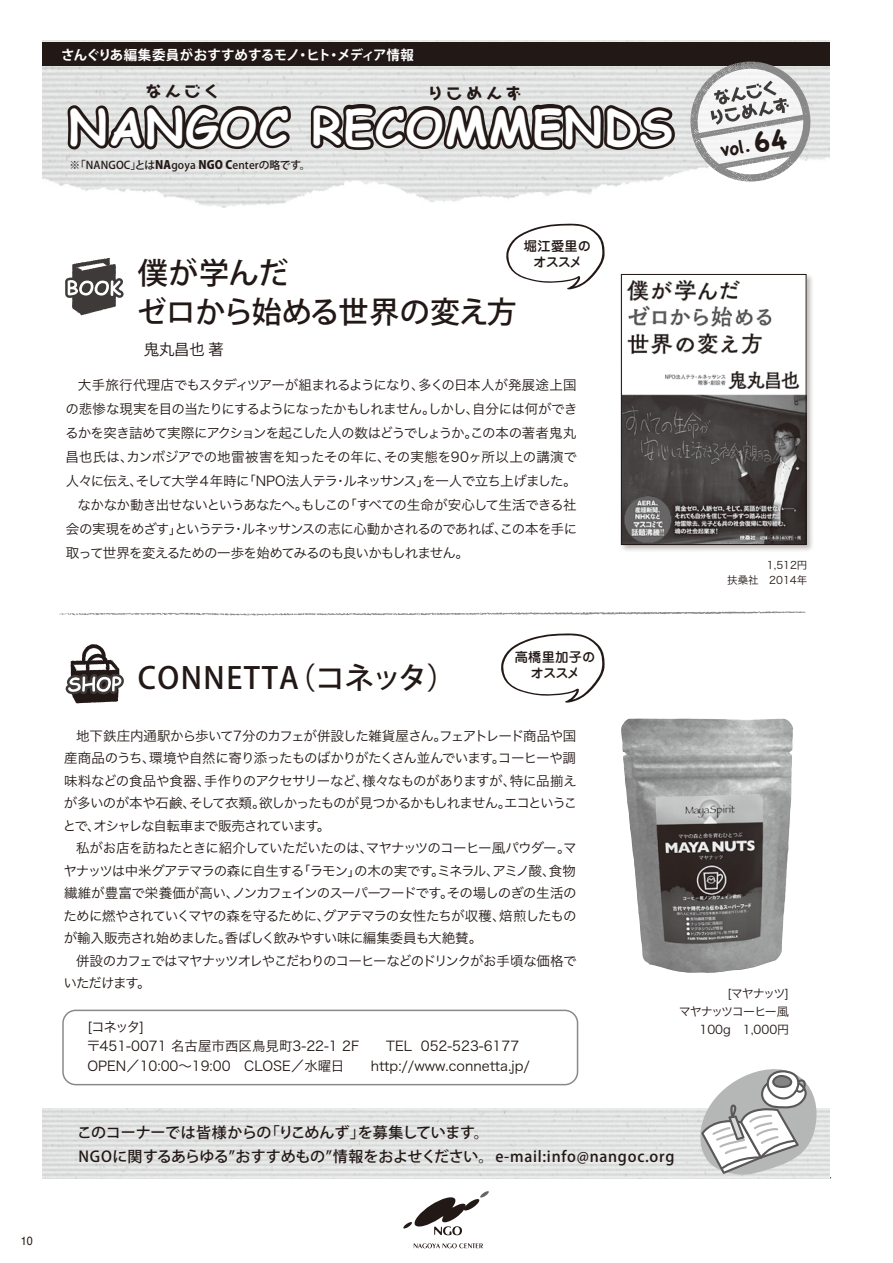
<style>
.page{position:relative;width:893px;height:1263px;background:#fff}
.page>*{position:absolute;margin:0;border:0;box-sizing:border-box;transform-origin:0 0}
.t1{font:700 48px "Comic Sans MS";letter-spacing:.025em;color:#fff}
.t2{font:500 30px/39px "Koz Go Pro";letter-spacing:-.005em;color:#221815}
.t3{font:500 30px "Koz Go Pro";letter-spacing:.05em;color:#221815}
.t4{font:700 18px "Chalkboard";color:#221815}
.t5{font:15.3px "Koz Go Pro";color:#221815}
.t6{font:500 15px/24px "Koz Go Pro";color:#221815}
.t7{font:700 15px "Hase Toppo Std";letter-spacing:.3em;color:#221815}
.t8{font:13.5px "Hira Kaku Pro W3";letter-spacing:-.05em;color:#221815}
.t9{font:13.5px/19.5px "Hira Kaku Pro W3";color:#221815}
.t10{font:13.5px "Hira Kaku Pro W3";letter-spacing:-.07em;color:#221815}
.t11{font:13.5px "Hira Kaku Pro W3";letter-spacing:-.075em;color:#221815}
.t12{font:13.5px "Hira Kaku Pro W3";letter-spacing:-.01em;color:#221815}
.t13{font:13.5px "Hira Kaku Pro W3";letter-spacing:-.085em;color:#221815}
.t14{font:700 13.5px "Koz Go Pro";letter-spacing:-.01em;color:#fff}
.t15{font:13.5px "Hira Kaku Pro W3";letter-spacing:-.09em;color:#221815}
.t16{font:500 13.2px/16.5px "Jun 34 Pro";letter-spacing:.005em;color:#221815;text-align:center}
.t17{font:12px/18px "Hira Kaku Pro W3";letter-spacing:-.08em;color:#221815;text-align:right}
.t18{font:12px "Helvetica";color:#221815;scale:.9 1}
.t19{font:500 10.8px "Koz Go Pro";letter-spacing:.01em;color:#221815}
.t20{font:10.5px/15px "Hira Kaku Pro W3";color:#221815;text-align:right}
.s1{font-weight:800;font-size:11.55px}
.s2{font-size:28.5px}
</style>
<div class="page">
<hr style="left:43px;top:1177px;width:788px;height:1px;background:#221815">
<svg style="left:414px;top:1243px;width:69px;height:5px"></svg>
<svg style="left:403px;top:1191px;width:86px;height:44px"></svg>
<img style="left:43px;top:41px;width:787px;height:166px">
<img style="left:43px;top:1108px;width:787px;height:70px">
<div style="left:42px;top:42px;width:788px;height:24px;background:#221815"></div>
<div style="left:62px;top:1010px;width:516px;height:75px;border:2px solid #898989;border-radius:13px"></div>
<svg style="left:59px;top:611px;width:747px;height:5px"></svg>
<img style="left:620px;top:273px;width:193px;height:278px">
<img style="left:623px;top:276px;width:181px;height:267px">
<div style="left:621px;top:274px;width:185px;height:271px;border:1px solid #221815"></div>
<img style="left:621px;top:718px;width:172px;height:255px">
<svg style="left:62px;top:40px;width:234px;height:115px"></svg>
<svg style="left:306px;top:40px;width:372px;height:115px"></svg>
<svg style="left:690px;top:61px;width:121px;height:121px"></svg>
<svg style="left:65px;top:258px;width:59px;height:57px"></svg>
<svg style="left:501px;top:633px;width:104px;height:70px"></svg>
<svg style="left:506px;top:224px;width:99px;height:66px"></svg>
<svg style="left:65px;top:644px;width:59px;height:59px"></svg>
<svg style="left:693px;top:1069px;width:131px;height:106px"></svg>
<p class="t18" style="left:21px;top:1232px;width:15px">10</p>
<p class="t14" style="left:61px;top:46px;width:354px">さんぐりあ編集委員がおすすめするモノ・ヒト・メディア情報</p>
<p class="t7" style="left:146px;top:80px;width:75px">なんごく</p>
<p class="t7" style="left:428px;top:82px;width:94px">りこめんず</p>
<p class="t1" style="left:69px;top:92px;width:606px">NANGOC RECOMMENDS</p>
<p class="t19" style="left:70px;top:159px;width:242px">※「NANGOC」とは<span class="s1">NA</span>goya <span class="s1">NGO C</span>enterの略です。</p>
<p class="t4" style="left:719px;top:140px;width:69px;rotate:-10deg">vol. <span class="s2">64</span></p>
<p class="t16" style="left:524px;top:236px;width:69px">堀江愛里のオススメ</p>
<p class="t2" style="left:137px;top:255px;width:382px">僕が学んだ<br>ゼロから始める世界の変え方</p>
<p class="t5" style="left:144px;top:339px;width:81px">鬼丸昌也 著</p>
<p class="t8" style="left:78px;top:373px;width:500px">大手旅行代理店でもスタディツアーが組まれるようになり、多くの日本人が発展途上国</p>
<p class="t8" style="left:66px;top:397px;width:513px">の悲惨な現実を目の当たりにするようになったかもしれません。しかし、自分には何ができ</p>
<p class="t8" style="left:65px;top:421px;width:513px">るかを突き詰めて実際にアクションを起こした人の数はどうでしょうか。この本の著者鬼丸</p>
<p class="t12" style="left:66px;top:445px;width:513px">昌也氏は、カンボジアでの地雷被害を知ったその年に、その実態を90ヶ所以上の講演で</p>
<p class="t8" style="left:66px;top:469px;width:512px">人々に伝え、そして大学４年時に「NPO法人テラ・ルネッサンス」を一人で立ち上げました。</p>
<p class="t8" style="left:78px;top:493px;width:500px">なかなか動き出せないというあなたへ。もしこの「すべての生命が安心して生活できる社</p>
<p class="t10" style="left:66px;top:517px;width:513px">会の実現をめざす」というテラ・ルネッサンスの志に心動かされるのであれば、この本を手に</p>
<p class="t8" style="left:66px;top:541px;width:404px">取って世界を変えるための一歩を始めてみるのも良いかもしれません。</p>
<p class="t3" style="left:138px;top:659px;width:320px">CONNETTA（コネッタ）</p>
<p class="t16" style="left:515px;top:647px;width:82px">高橋里加子のオススメ</p>
<p class="t8" style="left:76px;top:723px;width:502px">地下鉄庄内通駅から歩いて7分のカフェが併設した雑貨屋さん。フェアトレード商品や国</p>
<p class="t8" style="left:64px;top:746px;width:514px">産商品のうち、環境や自然に寄り添ったものばかりがたくさん並んでいます。コーヒーや調</p>
<p class="t8" style="left:64px;top:768px;width:514px">味料などの食品や食器、手作りのアクセサリーなど、様々なものがありますが、特に品揃え</p>
<p class="t10" style="left:64px;top:791px;width:515px">が多いのが本や石鹸、そして衣類。欲しかったものが見つかるかもしれません。エコというこ</p>
<p class="t15" style="left:63px;top:813px;width:269px">とで、オシャレな自転車まで販売されています。</p>
<p class="t8" style="left:76px;top:836px;width:502px">私がお店を訪ねたときに紹介していただいたのは、マヤナッツのコーヒー風パウダー。マ</p>
<p class="t11" style="left:63px;top:858px;width:514px">ヤナッツは中米グアテマラの森に自生する「ラモン」の木の実です。ミネラル、アミノ酸、食物</p>
<p class="t8" style="left:64px;top:881px;width:514px">繊維が豊富で栄養価が高い、ノンカフェインのスーパーフードです。その場しのぎの生活の</p>
<p class="t8" style="left:63px;top:903px;width:514px">ために燃やされていくマヤの森を守るために、グアテマラの女性たちが収穫、焙煎したもの</p>
<p class="t8" style="left:64px;top:926px;width:420px">が輸入販売され始めました。香ばしく飲みやすい味に編集委員も大絶賛。</p>
<p class="t13" style="left:76px;top:948px;width:502px">併設のカフェではマヤナッツオレやこだわりのコーヒーなどのドリンクがお手頃な価格で</p>
<p class="t8" style="left:63px;top:971px;width:89px">いただけます。</p>
<p class="t9" style="left:87px;top:1016px;width:445px">[コネッタ]<br>〒451-0071 名古屋市西区鳥見町3-22-1 2F　　TEL 052-523-6177<br>OPEN／10:00～19:00　CLOSE／水曜日　　http://www.connetta.jp/</p>
<p class="t20" style="left:727px;top:557px;width:82px">1,512円<br>扶桑社　2014年</p>
<p class="t17" style="left:679px;top:984px;width:112px">[マヤナッツ]<br>マヤナッツコーヒー風<br>100g　1,000円</p>
<p class="t6" style="left:77px;top:1121px;width:599px">このコーナーでは皆様からの「りこめんず」を募集しています。<br>NGOに関するあらゆる”おすすめもの”情報をおよせください。 e-mail:info@nangoc.org</p>
</div>
